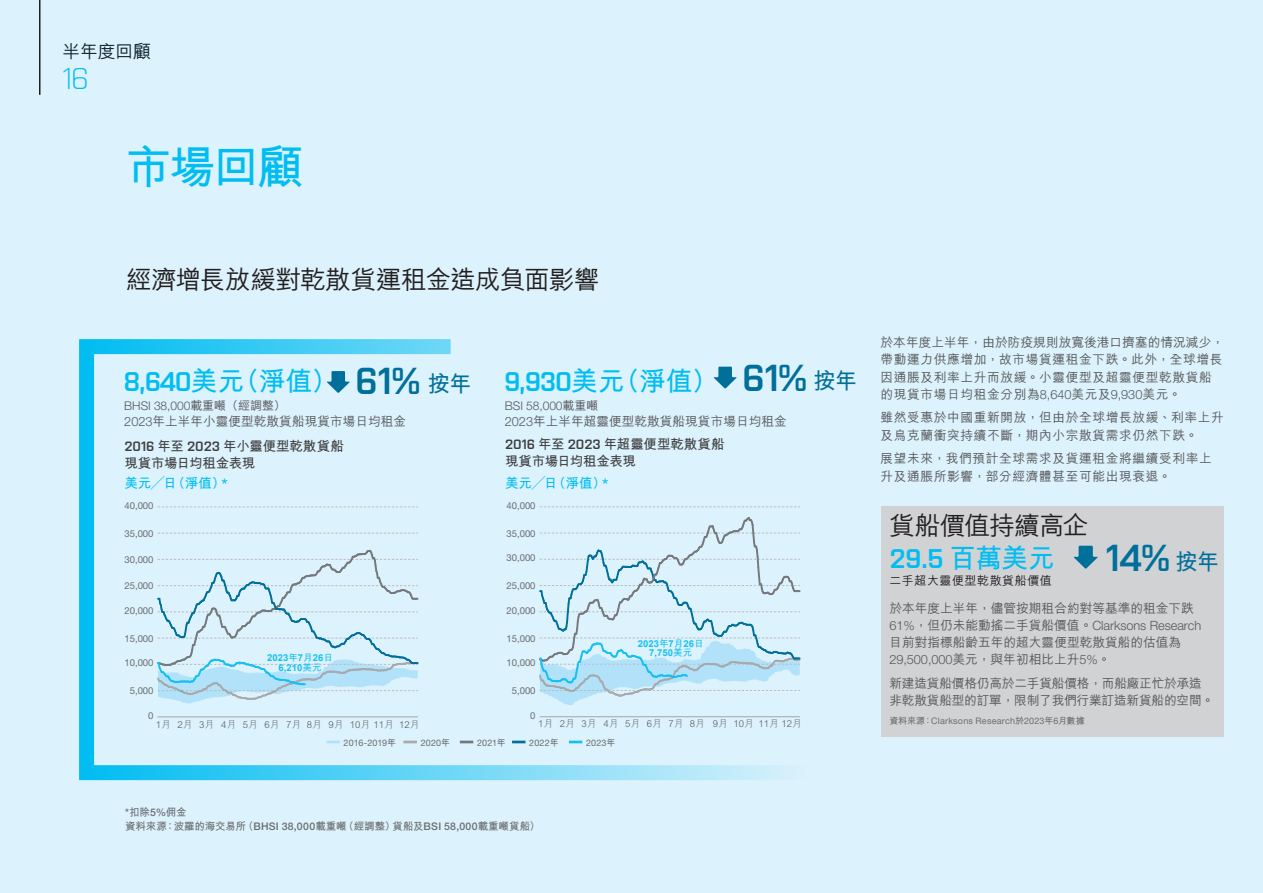
<style>
.page{position:relative;width:1263px;height:893px;background:#fff}
.page>*{position:absolute;margin:0;border:0;box-sizing:border-box;transform-origin:0 0}
.t1{font:700 46.5px "M Hei HK";color:#01bdf2}
.t2{font:600 37.5px "Purista";color:#006f9a}
.t3{font:300 30px "Purista";color:#01bdf2}
.t4{font:700 27px "M Hei HK";color:#01bdf2}
.t5{font:600 27px "Purista";color:#01bdf2}
.t6{font:500 25.5px "M Hei HK";letter-spacing:-.025em;color:#231f20}
.t7{font:500 18px "M Hei HK";letter-spacing:-.015em;color:#112530}
.t8{font:700 13.5px/16.5px "M Hei HK";letter-spacing:-.015em;color:#3e3e3f}
.t9{font:700 13.5px "M Hei HK";letter-spacing:.01em;color:#01bdf2}
.t10{font:500 12.75px/17.2px "M Hei HK";letter-spacing:.045em;color:#57585a}
.t11{font:500 12.75px "M Hei HK";color:#57585a}
.t12{font:300 12.75px "Helvetica Neue LT Std";letter-spacing:-.005em;color:#57585a}
.t13{font:500 12.75px/17.2px "M Hei HK";letter-spacing:-.02em;color:#57585a}
.t14{font:300 12px "Helvetica Neue LT Std";letter-spacing:-.005em;color:#57585a}
.t15{font:500 12px "M Hei HK";letter-spacing:.045em;color:#231f20}
.t16{font:700 10.5px/13.5px "M Hei HK";letter-spacing:-.015em;color:#6c6d70}
.t17{font:9.45px "Helvetica Neue LT Pro";color:#6c6d70}
.t18{font:300 9.45px "M Hei HK";color:#57585a}
.t19{font:700 9.45px/9.6px "Arial";color:#15c0f2;text-align:center}
.t20{font:9px "Helvetica Neue LT Std";letter-spacing:.02em;color:#6c6d70}
.t21{font:9px "Helvetica Neue LT Std";letter-spacing:-.005em;color:#6c6d70}
.s1{font-family:"M Hei HK";font-weight:700;font-size:22.5px}
.s2{font-family:"Purista";font-weight:600}
.s3{font-family:"M Hei HK";font-weight:500}
.s4{font-family:"Helvetica Neue LT Std";font-weight:300}
.s5{font-family:"M Hei HK"}
.s6{font-family:"M Hei HK";font-weight:700}
.s7{font-family:"Helvetica Neue LT Std";font-weight:500}
</style>
<div class="page">
<div style="left:0;top:0;width:1262px;height:893px;background:#dcf2fc"></div>
<div style="left:881px;top:506px;width:343px;height:230px;background:#d1d2d4"></div>
<svg style="left:79px;top:339px;width:722px;height:442px"></svg>
<svg style="left:327px;top:371px;width:23px;height:22px"></svg>
<svg style="left:714px;top:367px;width:23px;height:21px"></svg>
<hr style="left:158px;top:716px;width:260px;height:1px;background:#a8a9ad">
<svg style="left:158px;top:533px;width:260px;height:1px"></svg>
<svg style="left:158px;top:507px;width:260px;height:1px"></svg>
<svg style="left:155px;top:548px;width:263px;height:156px"></svg>
<hr style="left:540px;top:716px;width:260px;height:1px;background:#a8a9ad">
<svg style="left:540px;top:506px;width:260px;height:1px"></svg>
<svg style="left:538px;top:516px;width:262px;height:189px"></svg>
<svg style="left:1073px;top:546px;width:25px;height:23px"></svg>
<svg style="left:326px;top:741px;width:14px;height:2px"></svg>
<svg style="left:403px;top:741px;width:14px;height:2px"></svg>
<svg style="left:460px;top:741px;width:13px;height:2px"></svg>
<svg style="left:512px;top:741px;width:13px;height:2px"></svg>
<svg style="left:569px;top:741px;width:13px;height:2px"></svg>
<hr style="left:39px;top:0;width:1px;height:95px;background:#231f20">
<h3 class="t7" style="left:63px;top:38px;width:90px">半年度回顧</h3>
<h3 class="t3" style="left:62px;top:57px;width:28px">16</h3>
<h1 class="t1" style="left:126px;top:134px;width:180px">市場回顧</h1>
<h3 class="t6" style="left:126px;top:261px;width:475px">經濟增長放緩對乾散貨運租金造成負面影響</h3>
<h2 class="t2" style="left:355px;top:353px;width:118px">61% <span class="s1">按年</span></h2>
<h2 class="t2" style="left:742px;top:350px;width:117px">61% <span class="s1">按年</span></h2>
<h3 class="t4" style="left:123px;top:361px;width:216px"><span class="s2">8,640</span>美元（淨值）</h3>
<p class="t14" style="left:124px;top:398px;width:163px">BHSI 38,000<span class="s3">載重噸（經調整）</span></p>
<p class="t11" style="left:124px;top:412px;width:283px"><span class="s4">2023</span>年上半年小靈便型乾散貨船現貨市場日均租金</p>
<h3 class="t4" style="left:504px;top:361px;width:216px"><span class="s2">9,930</span>美元（淨值）</h3>
<p class="t14" style="left:505px;top:398px;width:95px">BSI 58,000<span class="s3">載重噸</span></p>
<p class="t11" style="left:505px;top:412px;width:283px"><span class="s4">2023</span>年上半年超靈便型乾散貨船現貨市場日均租金</p>
<p class="t8" style="left:124px;top:437px;width:221px"><span class="s2">2016</span> 年至 <span class="s2">2023</span> 年小靈便型乾散貨船現貨市場日均租金表現</p>
<p class="t8" style="left:505px;top:435px;width:221px"><span class="s2">2016</span> 年至 <span class="s2">2023</span> 年超靈便型乾散貨船現貨市場日均租金表現</p>
<p class="t9" style="left:124px;top:473px;width:105px">美元╱日（淨值）<span class="s2">*</span></p>
<p class="t9" style="left:505px;top:473px;width:105px">美元╱日（淨值）<span class="s2">*</span></p>
<p class="t17" style="left:124px;top:500px;width:31px">40,000</p>
<p class="t17" style="left:506px;top:500px;width:31px">40,000</p>
<p class="t17" style="left:124px;top:527px;width:31px">35,000</p>
<p class="t17" style="left:506px;top:527px;width:31px">35,000</p>
<p class="t17" style="left:124px;top:554px;width:31px">30,000</p>
<p class="t17" style="left:506px;top:552px;width:31px">30,000</p>
<p class="t17" style="left:124px;top:580px;width:31px">25,000</p>
<p class="t17" style="left:506px;top:580px;width:31px">25,000</p>
<p class="t17" style="left:124px;top:605px;width:31px">20,000</p>
<p class="t17" style="left:506px;top:605px;width:31px">20,000</p>
<p class="t17" style="left:124px;top:632px;width:31px">15,000</p>
<p class="t17" style="left:124px;top:657px;width:31px">10,000</p>
<p class="t19" style="left:267px;top:653px;width:67px">2023<span class="s5">年</span>7<span class="s5">月</span>26<span class="s5">日<br></span>6,210<span class="s5">美元</span></p>
<p class="t17" style="left:506px;top:632px;width:31px">15,000</p>
<p class="t17" style="left:506px;top:657px;width:31px">10,000</p>
<p class="t19" style="left:638px;top:639px;width:67px">2023<span class="s5">年</span>7<span class="s5">月</span>26<span class="s5">日<br></span>7,750<span class="s5">美元</span></p>
<p class="t17" style="left:130px;top:685px;width:25px">5,000</p>
<p class="t17" style="left:512px;top:685px;width:25px">5,000</p>
<p class="t17" style="left:148px;top:710px;width:7px">0</p>
<p class="t18" style="left:156px;top:718px;width:265px">1月 2月 3月 4月 5月 6月 7月 8月 9月 10月 11月 12月</p>
<p class="t17" style="left:530px;top:710px;width:7px">0</p>
<p class="t18" style="left:538px;top:717px;width:265px">1月 2月 3月 4月 5月 6月 7月 8月 9月 10月 11月 12月</p>
<p class="t21" style="left:344px;top:737px;width:54px">2016-2019<span class="s6">年</span></p>
<p class="t20" style="left:421px;top:737px;width:31px">2020<span class="s6">年</span></p>
<p class="t20" style="left:477px;top:737px;width:30px">2021<span class="s6">年</span></p>
<p class="t20" style="left:529px;top:737px;width:31px">2022<span class="s6">年</span></p>
<p class="t20" style="left:586px;top:737px;width:31px">2023<span class="s6">年</span></p>
<p class="t16" style="left:125px;top:805px;width:416px"><span class="s7">*</span>扣除<span class="s7">5%</span>佣金<br>資料來源：波羅的海交易所（<span class="s7">BHSI 38,000</span>載重噸（經調整）貨船及<span class="s7">BSI 58,000</span>載重噸貨船）</p>
<p class="t10" style="left:880px;top:333px;width:345px">於本年度上半年，由於防疫規則放寬後港口擠塞的情況減少，帶動運力供應增加，故市場貨運租金下跌。此外，全球增長因通脹及利率上升而放緩。小靈便型及超靈便型乾散貨船的現貨市場日均租金分別為<span class="s4">8,640</span>美元及<span class="s4">9,930</span>美元。</p>
<p class="t10" style="left:880px;top:408px;width:345px">雖然受惠於中國重新開放，但由於全球增長放緩、利率上升及烏克蘭衝突持續不斷，期內小宗散貨需求仍然下跌。</p>
<p class="t10" style="left:880px;top:449px;width:333px">展望未來，我們預計全球需求及貨運租金將繼續受利率上升及通脹所影響，部分經濟體甚至可能出現衰退。</p>
<h3 class="t6" style="left:889px;top:507px;width:201px">貨船價值持續高企</h3>
<h3 class="t5" style="left:889px;top:538px;width:167px">29.5 <span class="s6">百萬美元</span></h3>
<p class="t15" style="left:889px;top:572px;width:164px">二手超大靈便型乾散貨船價值</p>
<h2 class="t2" style="left:1106px;top:531px;width:115px">14% <span class="s1">按年</span></h2>
<p class="t11" style="left:889px;top:599px;width:306px">於本年度上半年，儘管按期租合約對等基準的租金下跌</p>
<p class="t12" style="left:889px;top:617px;width:313px">61%<span class="s3">，但仍未能動搖二手貨船價值。</span>Clarksons Research</p>
<p class="t11" style="left:889px;top:633px;width:293px">目前對指標船齡五年的超大靈便型乾散貨船的估值為</p>
<p class="t12" style="left:889px;top:652px;width:223px">29,500,000<span class="s3">美元，與年初相比上升</span>5%<span class="s3">。</span></p>
<p class="t13" style="left:889px;top:674px;width:326px">新建造貨船價格仍高於二手貨船價格，而船廠正忙於承造非乾散貨船型的訂單，限制了我們行業訂造新貨船的空間。</p>
<p class="t20" style="left:889px;top:715px;width:197px"><span class="s6">資料來源：</span>Clarksons Research<span class="s6">於</span>2023<span class="s6">年</span>6<span class="s6">月數據</span></p>
</div>
